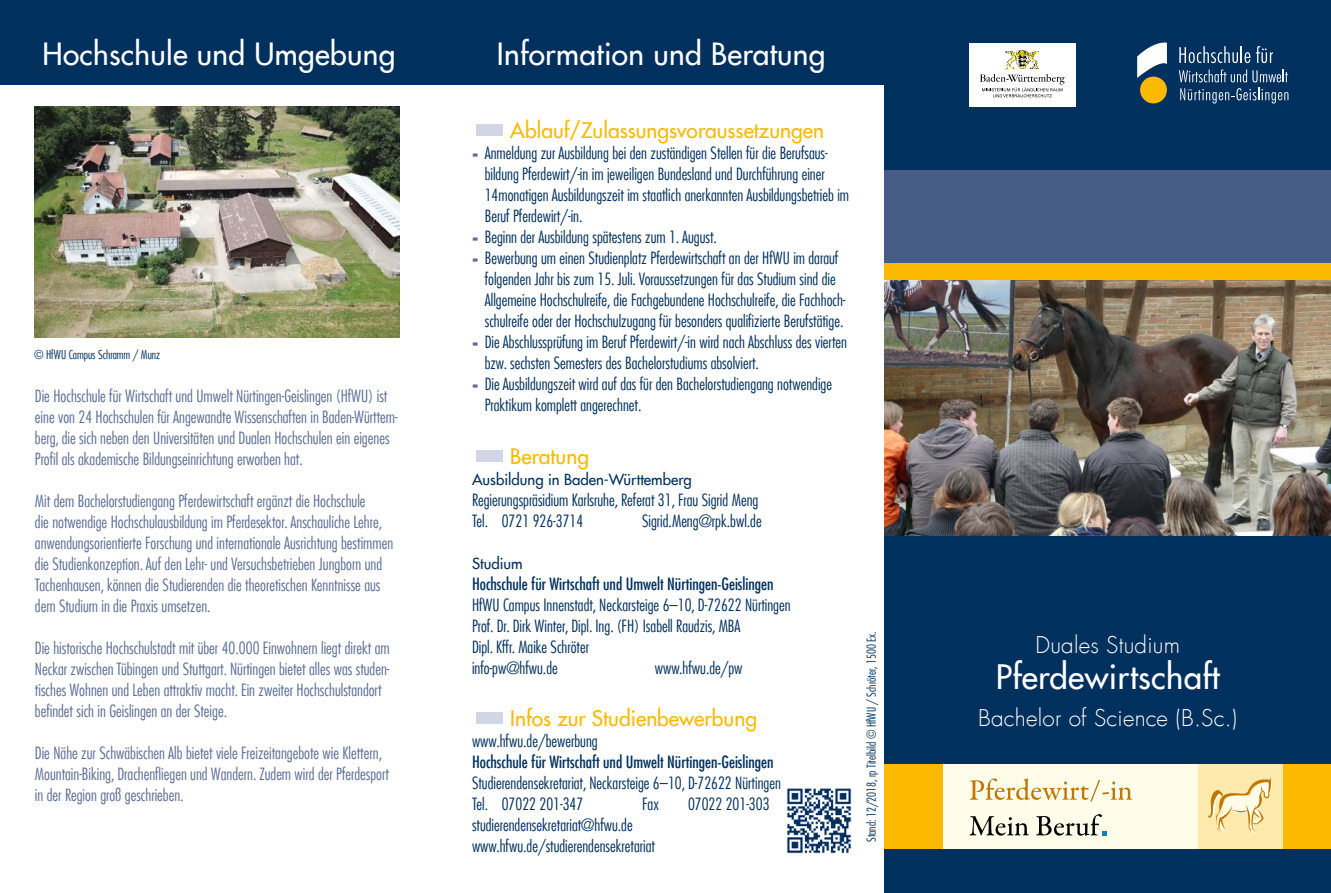
<style>
.page{position:relative;width:1331px;height:893px;background:#fff}
.page>*{position:absolute;margin:0;border:0;box-sizing:border-box;transform-origin:0 0}
.t1{font:500 33px "Futura Com";letter-spacing:.01em;color:#fff}
.t2{font:500 30px "Futura Com";letter-spacing:.01em;color:#fff}
.t3{font:300 22.5px "Futura Com";letter-spacing:.01em;color:#fff}
.t4{font:500 21px "Futura Com";color:#fbba00}
.t5{font:300 condensed 16.5px/21px "Futura Com";color:#00305d}
.t6{font:300 condensed 16.5px/21px "Futura Com";color:#5d6e95}
.t7{font:500 condensed 16.5px "Futura Com";color:#00305d}
.t8{font:500 15px "Futura Com";color:#00305d}
.t9{font:300 condensed 12px "Futura Com";color:#00305d}
</style>
<div class="page">
<div style="left:0;top:0;width:893px;height:85px;background:#00305d"></div>
<div style="left:884px;top:0;width:447px;height:893px;background:#00305d"></div>
<div style="left:1282px;top:764px;width:49px;height:85px;background:#fbba00"></div>
<div style="left:884px;top:764px;width:61px;height:85px;background:#fbba00"></div>
<div style="left:943px;top:764px;width:339px;height:85px;background:#fffdea"></div>
<div style="left:1197px;top:764px;width:85px;height:85px;background:#ffeaad"></div>
<svg style="left:1208px;top:777px;width:64px;height:56px"></svg>
<svg style="left:969px;top:814px;width:138px;height:22px"></svg>
<svg style="left:970px;top:778px;width:162px;height:24px"></svg>
<div style="left:884px;top:170px;width:447px;height:94px;background:#465c86"></div>
<div style="left:884px;top:264px;width:447px;height:17px;background:#fbba00"></div>
<div style="left:969px;top:43px;width:107px;height:64px;background:#fff"></div>
<svg style="left:1137px;top:43px;width:30px;height:35px"></svg>
<div style="left:1140px;top:77px;width:27px;height:26px;background:#fbba00;border-radius:50%"></div>
<svg style="left:1179px;top:69px;width:109px;height:13px"></svg>
<svg style="left:1179px;top:46px;width:71px;height:17px"></svg>
<svg style="left:1256px;top:46px;width:17px;height:17px"></svg>
<svg style="left:1180px;top:88px;width:108px;height:16px"></svg>
<img style="left:1005px;top:51px;width:34px;height:18px">
<svg style="left:980px;top:74px;width:85px;height:23px"></svg>
<img style="left:884px;top:281px;width:447px;height:254px">
<img style="left:786px;top:788px;width:66px;height:66px">
<img style="left:35px;top:107px;width:365px;height:231px">
<h2 class="t2" style="left:43px;top:31px;width:354px">Hochschule und Umgebung</h2>
<h2 class="t2" style="left:497px;top:31px;width:330px">Information und Beratung</h2>
<p class="t9" style="left:34px;top:346px;width:128px">© HfWU Campus Schramm / Munz</p>
<p class="t6" style="left:35px;top:385px;width:364px">Die Hochschule für Wirtschaft und Umwelt Nürtingen-Geislingen (HfWU) ist eine von 24 Hochschulen für Angewandte Wissenschaften in Baden-Württem&shy;berg, die sich neben den Universitäten und Dualen Hochschulen ein eigenes Profil als akademische Bildungseinrichtung erworben hat.</p>
<p class="t6" style="left:35px;top:490px;width:360px">Mit dem Bachelorstudiengang Pferdewirtschaft ergänzt die Hochschule<br>die notwendige Hochschulausbildung im Pferdesektor. Anschauliche Lehre, anwendungsorientierte Forschung und internationale Ausrichtung bestimmen die Studienkonzeption. Auf den Lehr- und Versuchsbetrieben Jungborn und Tachenhausen, können die Studierenden die theoretischen Kenntnisse aus dem Studium in die Praxis umsetzen.</p>
<p class="t6" style="left:35px;top:637px;width:356px">Die historische Hochschulstadt mit über 40.000 Einwohnern liegt direkt am Neckar zwischen Tübingen und Stuttgart. Nürtingen bietet alles was studen&shy;tisches Wohnen und Leben attraktiv macht. Ein zweiter Hochschulstandort befindet sich in Geislingen an der Steige.</p>
<p class="t6" style="left:35px;top:742px;width:355px">Die Nähe zur Schwäbischen Alb bietet viele Freizeitangebote wie Klettern,<br>Mountain-Biking, Drachenfliegen und Wandern. Zudem wird der Pferdesport in der Region groß geschrieben.</p>
<p class="t4" style="left:510px;top:115px;width:315px">Ablauf/Zulassungsvoraussetzungen</p>
<p class="t5" style="left:485px;top:142px;width:366px">Anmeldung zur Ausbildung bei den zuständigen Stellen für die Berufsaus&shy;bildung Pferdewirt/-in im jeweiligen Bundesland und Durchführung einer 14monatigen Ausbildungszeit im staatlich anerkannten Ausbildungsbetrieb im Beruf Pferdewirt/-in.<br>Beginn der Ausbildung spätestens zum 1. August.<br>Bewerbung um einen Studienplatz Pferdewirtschaft an der HfWU im darauf folgenden Jahr bis zum 15. Juli. Voraussetzungen für das Studium sind die Allgemeine Hochschulreife, die Fachgebundene Hochschulreife, die Fachhoch&shy;schulreife oder der Hochschulzugang für besonders qualifizierte Berufstätige.<br>Die Abschlussprüfung im Beruf Pferdewirt/-in wird nach Abschluss des vierten bzw. sechsten Semesters des Bachelorstudiums absolviert.<br>Die Ausbildungszeit wird auf das für den Bachelorstudiengang notwendige Praktikum komplett angerechnet.</p>
<p class="t4" style="left:510px;top:440px;width:80px">Beratung</p>
<p class="t8" style="left:472px;top:468px;width:221px">Ausbildung in Baden-Württemberg</p>
<p class="t5" style="left:472px;top:489px;width:288px">Regierungspräsidium Karlsruhe, Referat 31, Frau Sigrid Meng<br>Tel. 0721 926-3714</p>
<p class="t5" style="left:642px;top:510px;width:121px">Sigrid.Meng@rpk.bwl.de</p>
<p class="t8" style="left:472px;top:552px;width:52px">Studium</p>
<p class="t7" style="left:472px;top:572px;width:303px">Hochschule für Wirtschaft und Umwelt Nürtingen-Geislingen</p>
<p class="t5" style="left:472px;top:594px;width:320px">HfWU Campus Innenstadt, Neckarsteige 6–10, D-72622 Nürtingen Prof. Dr. Dirk Winter, Dipl. Ing. (FH) Isabell Raudzis, MBA<br>Dipl. Kffr. Maike Schröter<br>info-pw@hfwu.de</p>
<p class="t5" style="left:655px;top:657px;width:89px">www.hfwu.de/pw</p>
<p class="t4" style="left:510px;top:703px;width:248px">Infos zur Studienbewerbung</p>
<p class="t5" style="left:472px;top:730px;width:127px">www.hfwu.de/bewerbung</p>
<p class="t7" style="left:472px;top:751px;width:303px">Hochschule für Wirtschaft und Umwelt Nürtingen-Geislingen</p>
<p class="t5" style="left:472px;top:772px;width:310px">Studierendensekretariat, Neckarsteige 6–10, D-72622 Nürtingen<br>Tel. 07022 201-347</p>
<p class="t5" style="left:642px;top:793px;width:18px">Fax</p>
<p class="t5" style="left:688px;top:793px;width:83px">07022 201-303</p>
<p class="t5" style="left:472px;top:814px;width:184px">studierendensekretariat@hfwu.de www.hfwu.de/studierendensekretariat</p>
<p class="t9" style="left:864px;top:842px;width:212px;rotate:-90deg">Stand: 12/2018, rp Titelbild © HfWU / Schröter, 1500 Ex.</p>
<h3 class="t3" style="left:1035px;top:630px;width:146px">Duales Studium</h3>
<h1 class="t1" style="left:996px;top:652px;width:225px">Pferdewirtschaft</h1>
<h3 class="t3" style="left:978px;top:703px;width:261px">Bachelor of Science (B.Sc.)</h3>
</div>
